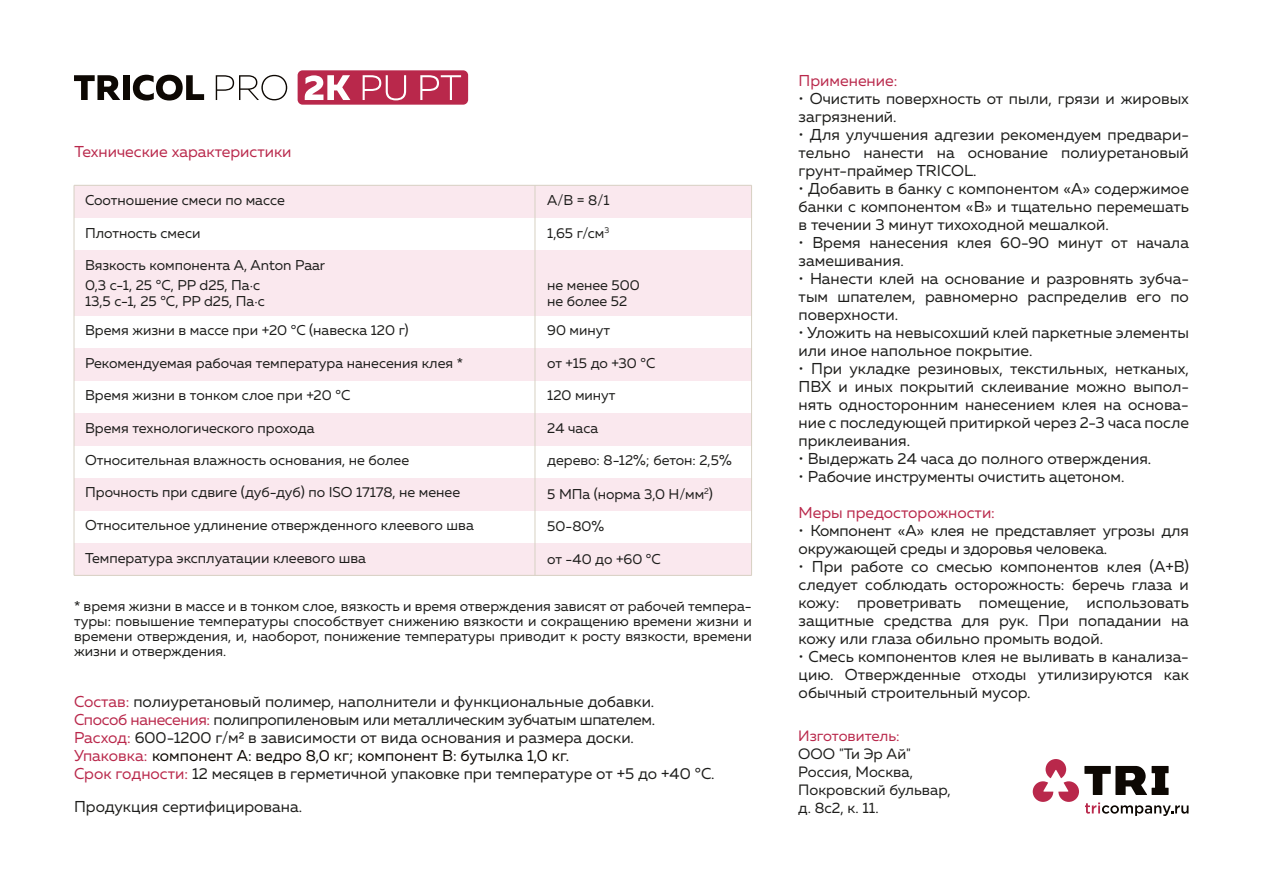
<style>
.page{position:relative;width:1263px;height:893px;background:#fff}
.page>*{position:absolute;margin:0;border:0;box-sizing:border-box;transform-origin:0 0}
.t1{font:15.75px/18px "Muller";color:#1d1d1b;text-align:justify}
.t2{font:15.75px "Muller";color:#b9284b}
.t3{font:15px/18px "Muller";color:#1d1d1b}
.t4{font:15px "Muller";color:#b9284b}
.t5{font:14.25px/15px "Muller";color:#1d1d1b}
.s1{color:#b9284b}
.s2{color:#0d0803}
</style>
<div class="page">
<svg style="left:74px;top:75px;width:46px;height:25px"></svg>
<div style="left:123px;top:75px;width:6px;height:25px;background:#0d0803"></div>
<svg style="left:133px;top:75px;width:71px;height:26px"></svg>
<svg style="left:216px;top:75px;width:71px;height:25px"></svg>
<div style="left:298px;top:70px;width:170px;height:35px;background:#b9284b;border-radius:5px"></div>
<svg style="left:305px;top:75px;width:45px;height:25px"></svg>
<svg style="left:363px;top:75px;width:43px;height:25px"></svg>
<svg style="left:420px;top:75px;width:41px;height:25px"></svg>
<svg style="left:1033px;top:759px;width:155px;height:57px"></svg>
<div style="left:74px;top:185px;width:677px;height:33px;background:#fae8ee"></div>
<div style="left:74px;top:250px;width:678px;height:65px;background:#fae8ee"></div>
<div style="left:74px;top:348px;width:678px;height:32px;background:#fae8ee"></div>
<div style="left:74px;top:413px;width:678px;height:32px;background:#fae8ee"></div>
<div style="left:74px;top:478px;width:678px;height:32px;background:#fae8ee"></div>
<div style="left:74px;top:543px;width:678px;height:32px;background:#fae8ee"></div>
<hr style="left:74px;top:185px;width:677px;height:1px;background:#d7d1c3">
<hr style="left:74px;top:575px;width:677px;height:1px;background:#d7d1c3">
<hr style="left:535px;top:185px;width:1px;height:390px;background:#d7d1c3">
<hr style="left:751px;top:185px;width:1px;height:390px;background:#d7d1c3">
<hr style="left:74px;top:185px;width:1px;height:390px;background:#d7d1c3">
<p class="t2" style="left:75px;top:142px;width:218px">Технические характеристики</p>
<p class="t5" style="left:85px;top:193px;width:201px">Соотношение смеси по массе</p>
<p class="t5" style="left:85px;top:225px;width:117px">Плотность смеси</p>
<p class="t5" style="left:85px;top:255px;width:241px;line-height:19.4px">Вязкость компонента А, Anton Paar<br>0,3 с-1, 25 °С, PP d25, Па·c</p>
<p class="t5" style="left:85px;top:286px;width:325px;line-height:29.5px">13,5 с-1, 25 °С, PP d25, Па·c<br>Время жизни в массе при +20 °С (навеска 120 г)</p>
<p class="t5" style="left:85px;top:355px;width:380px">Рекомендуемая рабочая температура нанесения клея *</p>
<p class="t5" style="left:85px;top:388px;width:267px">Время жизни в тонком слое при +20 °С</p>
<p class="t5" style="left:85px;top:420px;width:231px">Время технологического прохода</p>
<p class="t5" style="left:85px;top:453px;width:326px">Относительная влажность основания, не более</p>
<p class="t5" style="left:85px;top:485px;width:376px">Прочность при сдвиге (дуб-дуб) по ISO 17178, не менее</p>
<p class="t5" style="left:85px;top:517px;width:390px">Относительное удлинение отвержденного клеевого шва</p>
<p class="t5" style="left:547px;top:193px;width:64px">А/В = 8/1</p>
<p class="t5" style="left:547px;top:225px;width:64px">1,65 г/см<sup>3</sup></p>
<p class="t5" style="left:547px;top:276px;width:94px;line-height:16.2px">не менее 500 не более 52</p>
<p class="t5" style="left:547px;top:323px;width:64px">90 минут</p>
<p class="t5" style="left:547px;top:355px;width:110px">от +15 до +30 °C</p>
<p class="t5" style="left:547px;top:388px;width:70px">120 минут</p>
<p class="t5" style="left:547px;top:420px;width:52px">24 часа</p>
<p class="t5" style="left:547px;top:453px;width:186px">дерево: 8-12%; бетон: 2,5%</p>
<p class="t5" style="left:547px;top:486px;width:167px">5 МПа (норма 3,0 Н/мм<sup>2</sup>)</p>
<p class="t5" style="left:547px;top:519px;width:59px">50-80%</p>
<p class="t5" style="left:85px;top:551px;width:282px">Температура эксплуатации клеевого шва</p>
<p class="t5" style="left:547px;top:551px;width:115px">от -40 до +60 °С</p>
<p class="t5" style="left:74px;top:598px;width:679px;text-align:justify">* время жизни в массе и в тонком слое, вязкость и время отверждения зависят от рабочей темпера&shy;туры: повышение температуры способствует снижению вязкости и сокращению времени жизни и времени отверждения, и, наоборот, понижение температуры приводит к росту вязкости, времени жизни и отверждения.</p>
<p class="t1" style="left:74px;top:692px;width:642px;text-align:left"><span class="s1">Состав:</span> полиуретановый полимер, наполнители и функциональные добавки.<br><span class="s1">Способ нанесения:</span> полипропиленовым или металлическим зубчатым шпателем.<br><span class="s1">Расход:</span> 600-1200 г/м2 в зависимости от вида основания и размера доски.<br><span class="s1">Упаковка:</span> <span class="s2">компонент А: ведро 8,0 кг; компонент В: бутылка 1,0 кг.<br></span><span class="s1">Срок годности:</span> 12 месяцев в герметичной упаковке при температуре от +5 до +40 °C.</p>
<p class="t1" style="left:74px;top:797px;width:229px">Продукция сертифицирована.</p>
<p class="t2" style="left:799px;top:71px;width:100px">Применение:</p>
<p class="t1" style="left:799px;top:89px;width:392px">• Очистить поверхность от пыли, грязи и жировых загрязнений.</p>
<p class="t1" style="left:799px;top:125px;width:392px">• Для улучшения адгезии рекомендуем предвари&shy;тельно нанести на основание полиуретановый грунт-праймер TRICOL.</p>
<p class="t1" style="left:799px;top:179px;width:392px">• Добавить в банку с компонентом «А» содержимое банки с компонентом «В» и тщательно перемешать в течении 3 минут тихоходной мешалкой.</p>
<p class="t1" style="left:799px;top:233px;width:392px">• Время нанесения клея 60-90 минут от начала замешивания.</p>
<p class="t1" style="left:799px;top:269px;width:392px">• Нанести клей на основание и разровнять зубча&shy;тым шпателем, равномерно распределив его по поверхности.</p>
<p class="t1" style="left:799px;top:323px;width:392px">• Уложить на невысохший клей паркетные элементы или иное напольное покрытие.</p>
<p class="t1" style="left:799px;top:359px;width:392px">• При укладке резиновых, текстильных, нетканых, ПВХ и иных покрытий склеивание можно выпол&shy;нять односторонним нанесением клея на основа&shy;ние с последующей притиркой через 2-3 часа после приклеивания.</p>
<p class="t1" style="left:799px;top:449px;width:354px">• Выдержать 24 часа до полного отверждения.</p>
<p class="t1" style="left:799px;top:467px;width:327px">• Рабочие инструменты очистить ацетоном.</p>
<p class="t2" style="left:799px;top:503px;width:198px">Меры предосторожности:</p>
<p class="t1" style="left:799px;top:521px;width:392px">• Компонент «А» клея не представляет угрозы для окружающей среды и здоровья человека.</p>
<p class="t1" style="left:799px;top:557px;width:392px">• При работе со смесью компонентов клея (А+В) следует соблюдать осторожность: беречь глаза и кожу: проветривать помещение, использовать защитные средства для рук. При попадании на кожу или глаза обильно промыть водой.</p>
<p class="t1" style="left:799px;top:647px;width:392px">• Смесь компонентов клея не выливать в канализа&shy;цию. Отвержденные отходы утилизируются как обычный строительный мусор.</p>
<p class="t4" style="left:798px;top:726px;width:103px">Изготовитель:</p>
<p class="t3" style="left:798px;top:744px;width:154px">ООО "Ти Эр Ай"<br>Россия, Москва,<br>Покровский бульвар, д. 8с2, к. 11.</p>
</div>
